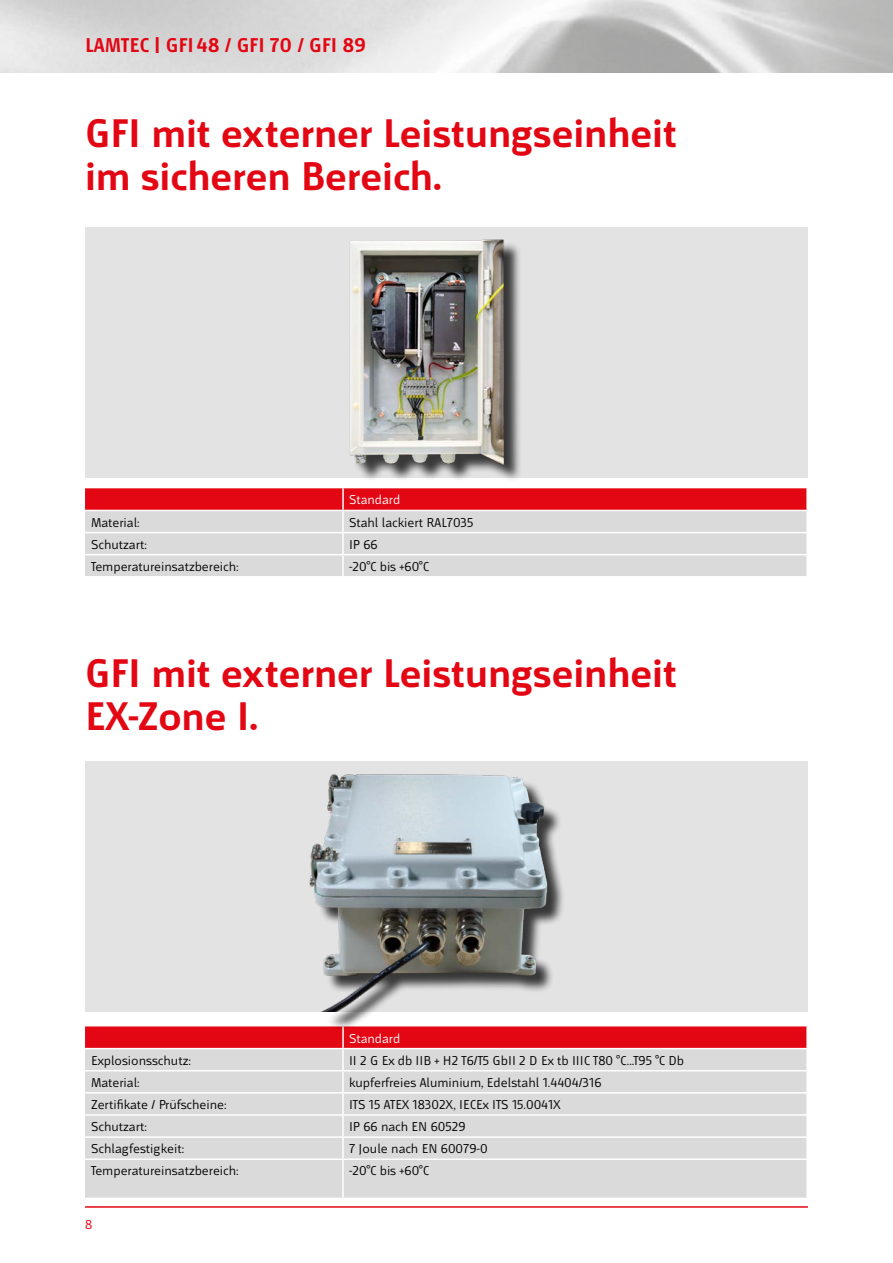
<style>
.page{position:relative;width:893px;height:1263px;background:#fff}
.page>*{position:absolute;margin:0;border:0;box-sizing:border-box;transform-origin:0 0}
.t1{font:700 42px/42.5px "Mr Jones";color:#e30613}
.t2{font:700 21px "Mr Jones";color:#e30613}
.t3{font:13.5px "Mr Jones";color:#000}
.t4{font:13.5px "Mr Jones";color:#fff}
.t5{font:13.5px "Mr Jones";color:#e30613}
</style>
<div class="page">
<hr style="left:85px;top:1206px;width:723px;height:2px;background:#e30613">
<div style="left:85px;top:228px;width:723px;height:250px;background:#e3e3e3"></div>
<div style="left:85px;top:762px;width:723px;height:250px;background:#e3e3e3"></div>
<svg style="left:85px;top:488px;width:721px;height:22px;background:#e30d19"></svg>
<div style="left:85px;top:511px;width:721px;height:65px;background:#dadada"></div>
<hr style="left:342px;top:488px;width:2px;height:22px;background:#fff">
<hr style="left:342px;top:511px;width:2px;height:21px;background:#fff">
<hr style="left:342px;top:533px;width:2px;height:21px;background:#fff">
<hr style="left:342px;top:555px;width:2px;height:21px;background:#fff">
<hr style="left:85px;top:532px;width:258px;height:1px;background:#fff">
<hr style="left:343px;top:532px;width:465px;height:1px;background:#fff">
<hr style="left:85px;top:554px;width:258px;height:1px;background:#fff">
<hr style="left:343px;top:554px;width:465px;height:1px;background:#fff">
<svg style="left:85px;top:1026px;width:721px;height:22px;background:#e30b18"></svg>
<div style="left:85px;top:1049px;width:721px;height:148px;background:#dadada"></div>
<hr style="left:342px;top:1026px;width:2px;height:22px;background:#fff">
<hr style="left:342px;top:1049px;width:2px;height:21px;background:#fff">
<hr style="left:342px;top:1071px;width:2px;height:21px;background:#fff">
<hr style="left:342px;top:1093px;width:2px;height:21px;background:#fff">
<hr style="left:342px;top:1116px;width:2px;height:20px;background:#fff">
<hr style="left:342px;top:1138px;width:2px;height:20px;background:#fff">
<hr style="left:342px;top:1160px;width:2px;height:37px;background:#fff">
<hr style="left:85px;top:1070px;width:258px;height:1px;background:#fff">
<hr style="left:343px;top:1070px;width:465px;height:1px;background:#fff">
<hr style="left:85px;top:1092px;width:258px;height:1px;background:#fff">
<hr style="left:343px;top:1092px;width:465px;height:1px;background:#fff">
<hr style="left:85px;top:1114px;width:258px;height:2px;background:#fff">
<hr style="left:343px;top:1114px;width:465px;height:2px;background:#fff">
<hr style="left:85px;top:1136px;width:258px;height:2px;background:#fff">
<hr style="left:343px;top:1136px;width:465px;height:2px;background:#fff">
<hr style="left:85px;top:1158px;width:258px;height:2px;background:#fff">
<hr style="left:343px;top:1158px;width:465px;height:2px;background:#fff">
<div style="left:313px;top:777px;width:252px;height:253px;background:#000;opacity:.75"></div>
<img style="left:256px;top:761px;width:378px;height:251px">
<div style="left:353px;top:242px;width:169px;height:240px;background:#000;opacity:.75"></div>
<img style="left:350px;top:239px;width:157px;height:228px">
<h2 class="t2" style="left:85px;top:33px;width:283px">LAMTEC | GFI48 / GFI 70 / GFI 89</h2>
<h1 class="t1" style="left:85px;top:113px;width:593px">GFI mit externer Leistungseinheit im sicheren Bereich.</h1>
<p class="t4" style="left:349px;top:493px;width:53px">Standard</p>
<p class="t3" style="left:91px;top:515px;width:50px">Material:</p>
<p class="t3" style="left:349px;top:515px;width:126px">Stahl lackiert RAL7035</p>
<p class="t3" style="left:91px;top:537px;width:57px">Schutzart:</p>
<p class="t3" style="left:349px;top:537px;width:30px">IP 66</p>
<p class="t3" style="left:91px;top:559px;width:149px">Temperatureinsatzbereich:</p>
<p class="t3" style="left:349px;top:559px;width:81px">-20°C bis +60°C</p>
<h1 class="t1" style="left:85px;top:653px;width:593px">GFI mit externer Leistungseinheit<br>EX-Zone I.</h1>
<p class="t4" style="left:349px;top:1031px;width:53px">Standard</p>
<p class="t3" style="left:91px;top:1053px;width:101px">Explosionsschutz:</p>
<p class="t3" style="left:349px;top:1053px;width:337px">II 2 G Ex db IIB + H2 T6/T5 GbII 2 D Ex tb IIIC T80 °C...T95 °C Db</p>
<p class="t3" style="left:91px;top:1075px;width:50px">Material:</p>
<p class="t3" style="left:349px;top:1075px;width:254px">kupferfreies Aluminium, Edelstahl 1.4404/316</p>
<p class="t3" style="left:91px;top:1097px;width:137px">Zertifikate / Prüfscheine:</p>
<p class="t3" style="left:349px;top:1097px;width:213px">ITS 15 ATEX 18302X, IECEx ITS 15.0041X</p>
<p class="t3" style="left:91px;top:1119px;width:57px">Schutzart:</p>
<p class="t3" style="left:349px;top:1119px;width:118px">IP 66 nach EN 60529</p>
<p class="t3" style="left:91px;top:1141px;width:95px">Schlagfestigkeit:</p>
<p class="t3" style="left:349px;top:1141px;width:140px">7 Joule nach EN 60079-0</p>
<p class="t3" style="left:91px;top:1163px;width:149px">Temperatureinsatzbereich:</p>
<p class="t3" style="left:349px;top:1163px;width:81px">-20°C bis +60°C</p>
<p class="t5" style="left:85px;top:1217px;width:9px">8</p>
</div>
